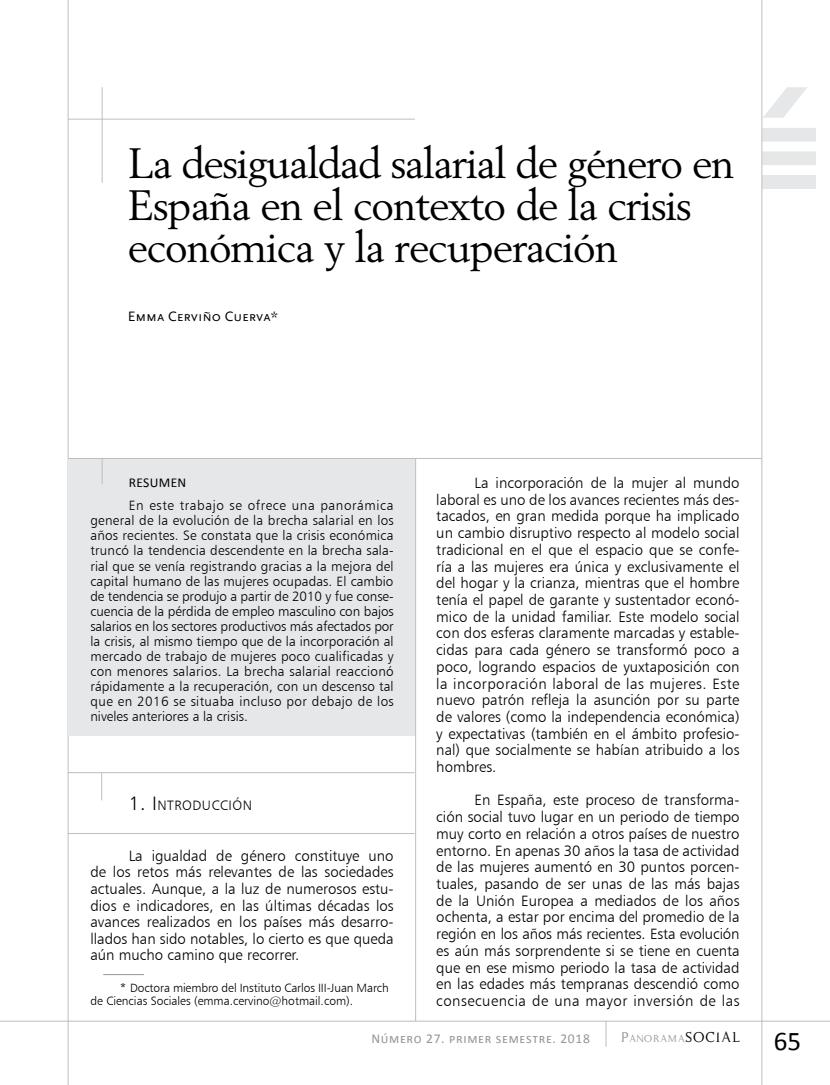
<style>
.page{position:relative;width:830px;height:1085px;background:#fff}
.page>*{position:absolute;margin:0;border:0;box-sizing:border-box;transform-origin:0 0}
.t1{font:42px/42px "Berling";letter-spacing:-.025em;color:#000}
.t2{font:27px "Calibri";color:#000}
.t3{font:15px/16.6px "Humanist 777 BT Light B";color:#000;text-align:justify}
.t4{font:14.25px "Scala Sans Caps";color:#000}
.t5{font:13.65px "Humanist 777 BT Light B";letter-spacing:.035em;color:#000}
.t6{font:13.5px/15px "Humanist 777 BT Light B";color:#000;text-align:justify}
.t7{font:13.5px "Calibri";letter-spacing:.05em;color:#939598}
.t8{font:13.5px "Calibri";letter-spacing:.025em;color:#000}
.t9{font:12px/12.8px "Humanist 777 BT Light B";letter-spacing:-.01em;color:#000}
.t10{font:11.55px "Kopy Katt Kut";letter-spacing:.07em;color:#939598}
.s1{font-size:19.5px}
.s2{font-size:16.5px}
.s3{font-size:16.5px;color:#000}
</style>
<div class="page">
<svg style="left:762px;top:87px;width:45px;height:31px"></svg>
<div style="left:762px;top:128px;width:53px;height:13px;background:#e5e7e8"></div>
<div style="left:762px;top:151px;width:53px;height:14px;background:#e5e7e8"></div>
<div style="left:762px;top:175px;width:53px;height:14px;background:#e5e7e8"></div>
<hr style="left:68px;top:119px;width:347px;height:1px;background:#bcbec0">
<hr style="left:102px;top:87px;width:1px;height:96px;background:#bcbec0">
<hr style="left:0;top:1020px;width:829px;height:1px;background:#bcbec0">
<hr style="left:761px;top:0;width:1px;height:1084px;background:#bcbec0">
<hr style="left:68px;top:0;width:1px;height:1084px;background:#bcbec0">
<svg style="left:605px;top:1020px;width:1px;height:26px"></svg>
<div style="left:68px;top:458px;width:347px;height:278px;background:#e6e7e8"></div>
<hr style="left:68px;top:458px;width:693px;height:1px;background:#bcbec0">
<svg style="left:102px;top:459px;width:1px;height:25px"></svg>
<hr style="left:103px;top:974px;width:41px;height:1px;background:#939598">
<hr style="left:415px;top:458px;width:1px;height:562px;background:#bcbec0">
<svg style="left:101px;top:773px;width:1px;height:27px"></svg>
<hr style="left:68px;top:772px;width:346px;height:1px;background:#bcbec0">
<hr style="left:68px;top:833px;width:346px;height:1px;background:#bcbec0">
<h1 class="t1" style="left:128px;top:142px;width:608px">La desigualdad salarial de género en<br>España en el contexto de la crisis económica y la recuperación</h1>
<p class="t4" style="left:128px;top:309px;width:152px">Emma Cerviño Cuerva*</p>
<p class="t8" style="left:129px;top:473px;width:59px">RESUMEN</p>
<p class="t6" style="left:90px;top:498px;width:305px;text-indent:38px">En este trabajo se ofrece una panorámica general de la evolución de la brecha salarial en los años recientes. Se constata que la crisis económica truncó la tendencia descendente en la brecha sala&shy;rial que se venía registrando gracias a la mejora del capital humano de las mujeres ocupadas. El cambio de tendencia se produjo a partir de 2010 y fue conse&shy;cuencia de la pérdida de empleo masculino con bajos salarios en los sectores productivos más afectados por la crisis, al mismo tiempo que de la incorporación al mercado de trabajo de mujeres poco cualificadas y con menores salarios. La brecha salarial reaccionó rápidamente a la recuperación, con un descenso tal que en 2016 se situaba incluso por debajo de los niveles anteriores a la crisis.</p>
<p class="t5" style="left:129px;top:797px;width:125px"><span class="s1">1. I</span> NTRODUCCIÓN</p>
<p class="t3" style="left:90px;top:847px;width:304px;text-indent:38px">La igualdad de género constituye uno de los retos más relevantes de las sociedades actuales. Aunque, a la luz de numerosos estu&shy;dios e indicadores, en las últimas décadas los avances realizados en los países más desarro&shy;llados han sido notables, lo cierto es que queda aún mucho camino que recorrer.</p>
<p class="t9" style="left:90px;top:981px;width:300px;text-indent:30px">* Doctora miembro del Instituto Carlos III-Juan March de Ciencias Sociales (emma.cervino@hotmail.com).</p>
<p class="t3" style="left:436px;top:474px;width:304px;text-indent:38px">La incorporación de la mujer al mundo laboral es uno de los avances recientes más des&shy;tacados, en gran medida porque ha implicado un cambio disruptivo respecto al modelo social tradicional en el que el espacio que se confe&shy;ría a las mujeres era única y exclusivamente el del hogar y la crianza, mientras que el hombre tenía el papel de garante y sustentador econó&shy;mico de la unidad familiar. Este modelo social con dos esferas claramente marcadas y estable&shy;cidas para cada género se transformó poco a poco, logrando espacios de yuxtaposición con la incorporación laboral de las mujeres. Este nuevo patrón refleja la asunción por su parte de valores (como la independencia económica) y expectativas (también en el ámbito profesio&shy;nal) que socialmente se habían atribuido a los hombres.</p>
<p class="t3" style="left:436px;top:791px;width:304px;text-indent:38px">En España, este proceso de transforma&shy;ción social tuvo lugar en un periodo de tiempo muy corto en relación a otros países de nuestro entorno. En apenas 30 años la tasa de actividad de las mujeres aumentó en 30 puntos porcen&shy;tuales, pasando de ser unas de las más bajas de la Unión Europea a mediados de los años ochenta, a estar por encima del promedio de la región en los años más recientes. Esta evolución es aún más sorprendente si se tiene en cuenta que en ese mismo periodo la tasa de actividad en las edades más tempranas descendió como consecuencia de una mayor inversión de las</p>
<p class="t10" style="left:620px;top:1030px;width:120px"><span class="s2">P</span>ANORAMA<span class="s3">SOCIAL</span></p>
<p class="t7" style="left:371px;top:1030px;width:220px">Número 27. primer semestre. 2018</p>
<h2 class="t2" style="left:773px;top:1023px;width:29px">65</h2>
</div>
